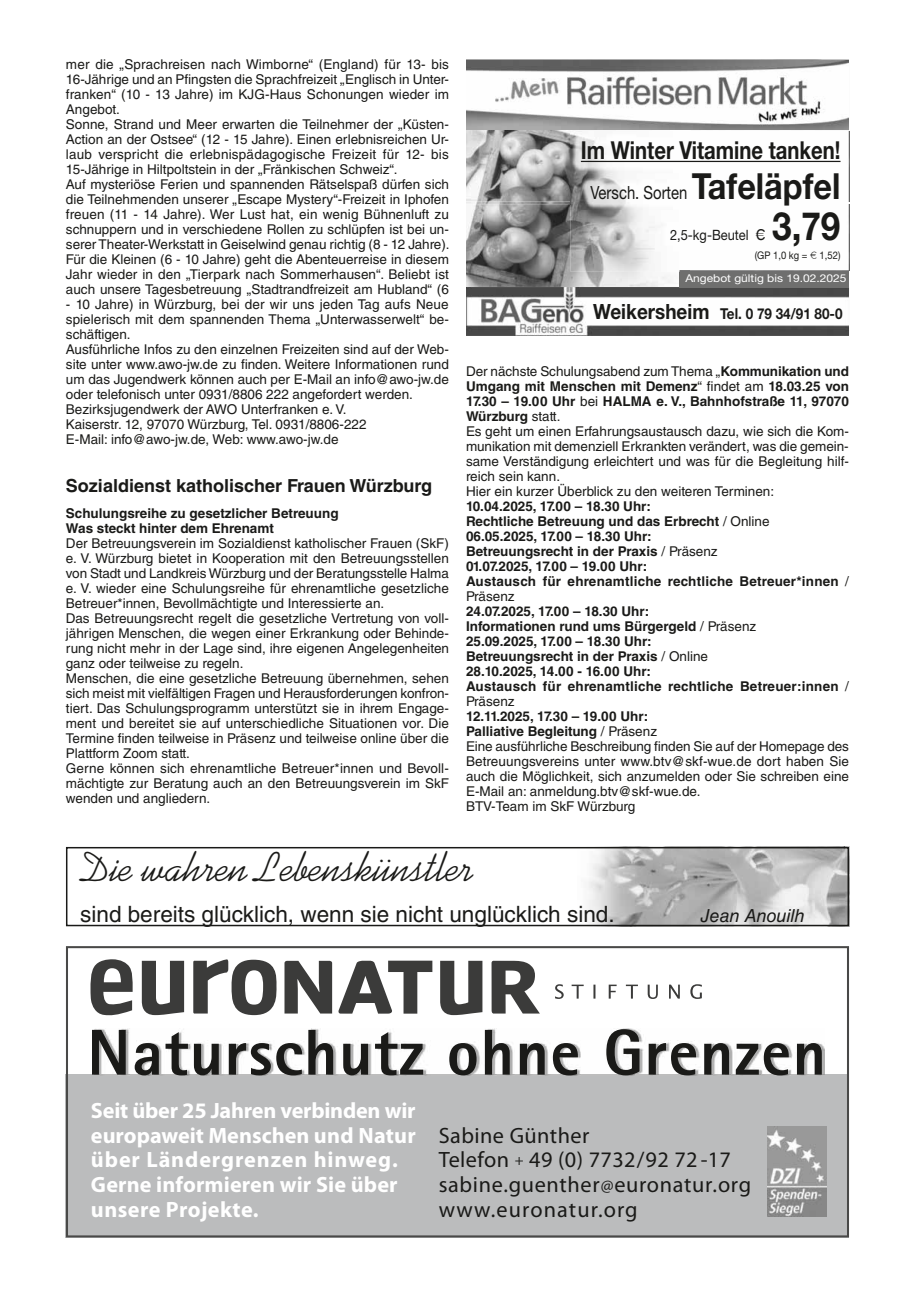
<style>
.page{position:relative;width:915px;height:1297px;background:#fff}
.page>*{position:absolute;margin:0;border:0;box-sizing:border-box;transform-origin:0 0}
.t1{font:800 64.95px "Rotis Sans Serif";letter-spacing:.02em;color:#1a1a18}
.t2{font:42px "Kaufmann";color:#1a1a18}
.t3{font:700 39px "Helvetica Neue";color:#1a1a18;scale:.9 1}
.t4{font:700 24.75px "Helvetica Neue";color:#1a1a18;scale:.82 1}
.t5{font:22.5px "Helvetica LT Std";color:#1a1a18}
.t6{font:700 22.2px/24.6px "Myriad Pro";letter-spacing:.005em;color:#fff}
.t7{font:22.2px/24.6px "Myriad Pro";letter-spacing:.03em;color:#1a1a18}
.t8{font:18.15px "Helvetica Neue";color:#1a1a18;scale:.82 1}
.t9{font:700 18px "Helvetica LT Std";color:#1a1a18}
.t10{font:italic 18px "Helvetica LT Std";color:#1a1a18}
.t11{font:700 15px "Helvetica Neue";color:#1a1a18;scale:.9 1}
.t12{font:14.25px "Helvetica Neue";color:#1a1a18;scale:.9 1}
.t13{font:13.5px/15px "Helvetica LT Std";color:#1a1a18}
.t14{font:700 13.5px/15px "Helvetica LT Std";color:#1a1a18}
.t15{font:10.8px "Helvetica Neue";color:#fff;scale:1.11 1}
.t16{font:10.5px "Helvetica Neue";color:#1a1a18;scale:.9 1}
.s1{font-weight:700;font-size:36px}
.s2{font-family:"Euro Collection";font-size:15px}
.s3{font-family:"Euro Collection"}
.s4{font-size:21px}
.s5{font-weight:700}
.s6{font-weight:400}
.s7{font-size:15px}
.s8{font-size:17.4px}
</style>
<div class="page">
<div style="left:66px;top:1074px;width:782px;height:163px;background:#bbbcbd"></div>
<img style="left:94px;top:1029px;width:730px;height:46px">
<img style="left:767px;top:1126px;width:58px;height:91px">
<div style="left:66px;top:946px;width:782px;height:291px;border:2px solid #494948"></div>
<svg style="left:284px;top:961px;width:48px;height:52px"></svg>
<svg style="left:90px;top:959px;width:43px;height:57px"></svg>
<svg style="left:338px;top:961px;width:94px;height:53px"></svg>
<svg style="left:193px;top:959px;width:84px;height:56px"></svg>
<svg style="left:142px;top:961px;width:42px;height:54px"></svg>
<svg style="left:491px;top:961px;width:48px;height:52px"></svg>
<svg style="left:440px;top:961px;width:42px;height:54px"></svg>
<svg style="left:555px;top:984px;width:146px;height:15px"></svg>
<img style="left:588px;top:850px;width:257px;height:73px">
<div style="left:66px;top:847px;width:782px;height:79px;border:2px solid #1a1a18"></div>
<img style="left:466px;top:60px;width:382px;height:70px">
<img style="left:466px;top:287px;width:382px;height:49px">
<img style="left:466px;top:201px;width:104px;height:3px">
<img style="left:466px;top:130px;width:104px;height:71px">
<img style="left:466px;top:204px;width:205px;height:83px">
<div style="left:679px;top:270px;width:169px;height:17px;background:#6f6f6e"></div>
<img style="left:570px;top:131px;width:120px;height:141px">
<img style="left:679px;top:270px;width:169px;height:2px">
<hr style="left:580px;top:161px;width:260px;height:1px;background:#1a1a18">
<p class="t13" style="left:66px;top:57px;width:385px">mer die „Sprachreisen nach Wimborne“ (England) für 13- bis 16-Jährige und an Pfingsten die Sprachfreizeit „Englisch in Unter&shy;franken“ (10 - 13 Jahre) im KJG-Haus Schonungen wieder im Angebot.<br>Sonne, Strand und Meer erwarten die Teilnehmer der „Küsten-Action an der Ostsee“ (12 - 15 Jahre). Einen erlebnisreichen Ur&shy;laub verspricht die erlebnispädagogische Freizeit für 12- bis 15-Jährige in Hiltpoltstein in der „Fränkischen Schweiz“.<br>Auf mysteriöse Ferien und spannenden Rätselspaß dürfen sich die Teilnehmenden unserer „Escape Mystery“-Freizeit in Iphofen freuen (11 - 14 Jahre). Wer Lust hat, ein wenig Bühnenluft zu schnuppern und in verschiedene Rollen zu schlüpfen ist bei un&shy;serer Theater-Werkstatt in Geiselwind genau richtig (8 - 12 Jahre).<br>Für die Kleinen (6 - 10 Jahre) geht die Abenteuerreise in diesem Jahr wieder in den „Tierpark nach Sommerhausen“. Beliebt ist auch unsere Tagesbetreuung „Stadtrandfreizeit am Hubland“ (6</p>
<p class="t13" style="left:66px;top:297px;width:384px">- 10 Jahre) in Würzburg, bei der wir uns jeden Tag aufs Neue spielerisch mit dem spannenden Thema „Unterwasserwelt“ be&shy;schäftigen.<br>Ausführliche Infos zu den einzelnen Freizeiten sind auf der Web&shy;site unter www.awo-jw.de zu finden. Weitere Informationen rund um das Jugendwerk können auch per E-Mail an info@awo-jw.de oder telefonisch unter 0931/8806 222 angefordert werden.<br>Bezirksjugendwerk der AWO Unterfranken e. V.<br>Kaiserstr. 12, 97070 Würzburg, Tel. 0931/8806-222<br>E-Mail: info@awo-jw.de, Web: www.awo-jw.de</p>
<h3 class="t9" style="left:66px;top:475px;width:367px">Sozialdienst katholischer Frauen Würzburg</h3>
<p class="t14" style="left:66px;top:505px;width:274px">Schulungsreihe zu gesetzlicher Betreuung<br>Was steckt hinter dem Ehrenamt</p>
<p class="t13" style="left:66px;top:536px;width:384px">Der Betreuungsverein im Sozialdienst katholischer Frauen (SkF) e. V. Würzburg bietet in Kooperation mit den Betreuungsstellen von Stadt und Landkreis Würzburg und der Beratungsstelle Halma e. V. wieder eine Schulungsreihe für ehrenamtliche gesetzliche Betreuer*innen, Bevollmächtigte und Interessierte an.<br>Das Betreuungsrecht regelt die gesetzliche Vertretung von voll&shy;jährigen Menschen, die wegen einer Erkrankung oder Behinde&shy;rung nicht mehr in der Lage sind, ihre eigenen Angelegenheiten ganz oder teilweise zu regeln.<br>Menschen, die eine gesetzliche Betreuung übernehmen, sehen sich meist mit vielfältigen Fragen und Herausforderungen konfron&shy;tiert. Das Schulungsprogramm unterstützt sie in ihrem Engage&shy;ment und bereitet sie auf unterschiedliche Situationen vor. Die Termine finden teilweise in Präsenz und teilweise online über die Plattform Zoom statt.<br>Gerne können sich ehrenamtliche Betreuer*innen und Bevoll&shy;mächtigte zur Beratung auch an den Betreuungsverein im SkF wenden und angliedern.</p>
<h3 class="t4" style="left:580px;top:135px;width:318px">Im Winter Vitamine tanken!</h3>
<h3 class="t8" style="left:590px;top:182px;width:306px">Versch. Sorten <span class="s1">Tafeläpfel</span></h3>
<p class="t12" style="left:670px;top:226px;width:107px">2,5-kg-Beutel <span class="s2">H</span></p>
<h3 class="t3" style="left:771px;top:202px;width:77px">3,79</h3>
<p class="t16" style="left:754px;top:249px;width:97px">(GP 1,0 kg = <span class="s3">E</span> 1,52)</p>
<p class="t15" style="left:685px;top:271px;width:146px">Angebot gültig bis 19.02.2025</p>
<p class="t11" style="left:593px;top:304px;width:278px"><span class="s4">Weikersheim</span> Tel. 0 79 34/91 80-0</p>
<p class="t13" style="left:466px;top:364px;width:384px">Der nächste Schulungsabend zum Thema „<span class="s5">Kommunikation und Umgang mit Menschen mit Demenz</span>“ findet am <span class="s5">18.03.25 von 17.30 – 19.00 Uhr</span> bei <span class="s5">HALMA e. V., Bahnhofstraße 11, 97070<br>Würzburg</span> statt.<br>Es geht um einen Erfahrungsaustausch dazu, wie sich die Kom&shy;munikation mit demenziell Erkrankten verändert, was die gemein&shy;same Verständigung erleichtert und was für die Begleitung hilf&shy;reich sein kann.<br>Hier ein kurzer Überblick zu den weiteren Terminen:</p>
<p class="t14" style="left:466px;top:499px;width:384px">10.04.2025, 17.00 – 18.30 Uhr:<br>Rechtliche Betreuung und das Erbrecht <span class="s6">/ Online<br></span>06.05.2025, 17.00 – 18.30 Uhr:<br>Betreuungsrecht in der Praxis <span class="s6">/ Präsenz<br></span>01.07.2025, 17.00 – 19.00 Uhr:<br>Austausch für ehrenamtliche rechtliche Betreuer*innen <span class="s6">/ Präsenz</span></p>
<p class="t14" style="left:466px;top:604px;width:384px">24.07.2025, 17.00 – 18.30 Uhr:<br>Informationen rund ums Bürgergeld <span class="s6">/ Präsenz<br></span>25.09.2025, 17.00 – 18.30 Uhr:<br>Betreuungsrecht in der Praxis <span class="s6">/ Online<br></span>28.10.2025, 14.00 - 16.00 Uhr:<br>Austausch für ehrenamtliche rechtliche Betreuer:innen <span class="s6">/ Präsenz</span></p>
<p class="t13" style="left:466px;top:709px;width:384px"><span class="s5">12.11.2025, 17.30 – 19.00 Uhr:<br>Palliative Begleitung</span> / Präsenz<br>Eine ausführliche Beschreibung finden Sie auf der Homepage des Betreuungsvereins unter www.btv@skf-wue.de dort haben Sie auch die Möglichkeit, sich anzumelden oder Sie schreiben eine E-Mail an: anmeldung.btv@skf-wue.de.<br>BTV-Team im SkF Würzburg</p>
<h2 class="t2" style="left:80px;top:843px;width:395px">Die wahren Lebenskünstler</h2>
<h3 class="t5" style="left:80px;top:901px;width:535px">sind bereits glücklich, wenn sie nicht unglücklich sind.</h3>
<h3 class="t10" style="left:700px;top:905px;width:106px">Jean Anouilh</h3>
<h1 class="t1" style="left:87px;top:1011px;width:740px">Naturschutz ohne Grenzen</h1>
<h3 class="t6" style="left:91px;top:1097px;width:326px">Seit über 25 Jahren verbinden wir europaweit Menschen und Natur über Ländergrenzen hinweg.<br>Gerne informieren wir Sie über unsere Projekte.</h3>
<h3 class="t7" style="left:438px;top:1122px;width:314px">Sabine Günther<br>Telefon <span class="s7">+</span> 49 (0) 7732/92 72 - 17 sabine.guenther<span class="s8">@</span>euronatur.org www.euronatur.org</h3>
</div>
